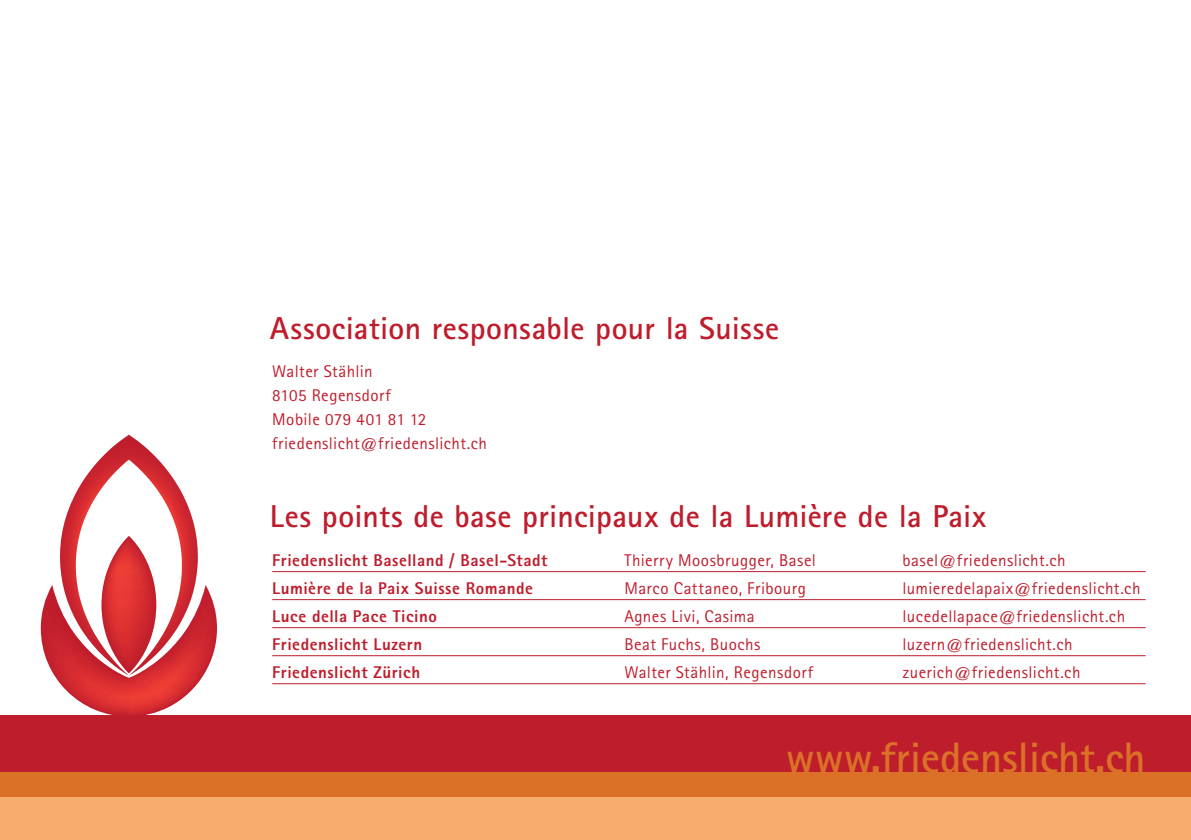
<style>
.page{position:relative;width:1191px;height:840px;background:#fff}
.page>*{position:absolute;margin:0;border:0;box-sizing:border-box;transform-origin:0 0}
.t1{font:700 42.6px "Rotis Sans Serif";color:#db7027}
.t2{font:700 31.6px "Rotis Sans Serif";letter-spacing:.01em;color:#be1d2c}
.t3{font:17px/24px "Rotis Sans Serif";letter-spacing:.025em;color:#be1d2c}
.t4{font:800 17px "Rotis Sans Serif";letter-spacing:.03em;color:#be1d2c}
</style>
<div class="page">
<div style="left:0;top:714px;width:1191px;height:57px;background:#be1d2c"></div>
<div style="left:0;top:771px;width:1191px;height:26px;background:#db7027"></div>
<div style="left:0;top:797px;width:1191px;height:42px;background:#f6ad6e"></div>
<svg style="left:41px;top:434px;width:176px;height:281px"></svg>
<hr style="left:272px;top:571px;width:873px;height:1px;background:#be1d2c">
<hr style="left:272px;top:599px;width:873px;height:1px;background:#be1d2c">
<hr style="left:272px;top:627px;width:873px;height:1px;background:#be1d2c">
<hr style="left:272px;top:655px;width:873px;height:1px;background:#be1d2c">
<hr style="left:272px;top:683px;width:873px;height:1px;background:#be1d2c">
<h2 class="t2" style="left:270px;top:308px;width:511px">Association responsable pour la Suisse</h2>
<p class="t3" style="left:272px;top:359px;width:216px">Walter Stählin<br>8105 Regensdorf<br>Mobile 079 401 81 12 friedenslicht@friedenslicht.ch</p>
<h2 class="t2" style="left:270px;top:496px;width:718px">Les points de base principaux de la Lumière de la Paix</h2>
<p class="t4" style="left:272px;top:548px;width:277px">Friedenslicht Baselland / Basel-Stadt</p>
<p class="t3" style="left:624px;top:547px;width:193px">Thierry Moosbrugger, Basel</p>
<p class="t3" style="left:902px;top:547px;width:165px">basel@friedenslicht.ch</p>
<p class="t4" style="left:272px;top:576px;width:262px">Lumière de la Paix Suisse Romande</p>
<p class="t3" style="left:624px;top:575px;width:183px">Marco Cattaneo, Fribourg</p>
<p class="t3" style="left:902px;top:575px;width:239px">lumieredelapaix@friedenslicht.ch</p>
<p class="t4" style="left:272px;top:604px;width:166px">Luce della Pace Ticino</p>
<p class="t3" style="left:624px;top:603px;width:132px">Agnes Livi, Casima</p>
<p class="t3" style="left:902px;top:603px;width:224px">lucedellapace@friedenslicht.ch</p>
<p class="t4" style="left:272px;top:632px;width:151px">Friedenslicht Luzern</p>
<p class="t3" style="left:624px;top:631px;width:138px">Beat Fuchs, Buochs</p>
<p class="t3" style="left:902px;top:631px;width:172px">luzern@friedenslicht.ch</p>
<p class="t4" style="left:272px;top:660px;width:149px">Friedenslicht Zürich</p>
<p class="t3" style="left:624px;top:659px;width:190px">Walter Stählin, Regensdorf</p>
<p class="t3" style="left:902px;top:659px;width:179px">zuerich@friedenslicht.ch</p>
<h1 class="t1" style="left:785px;top:730px;width:361px">www.friedenslicht.ch</h1>
</div>
